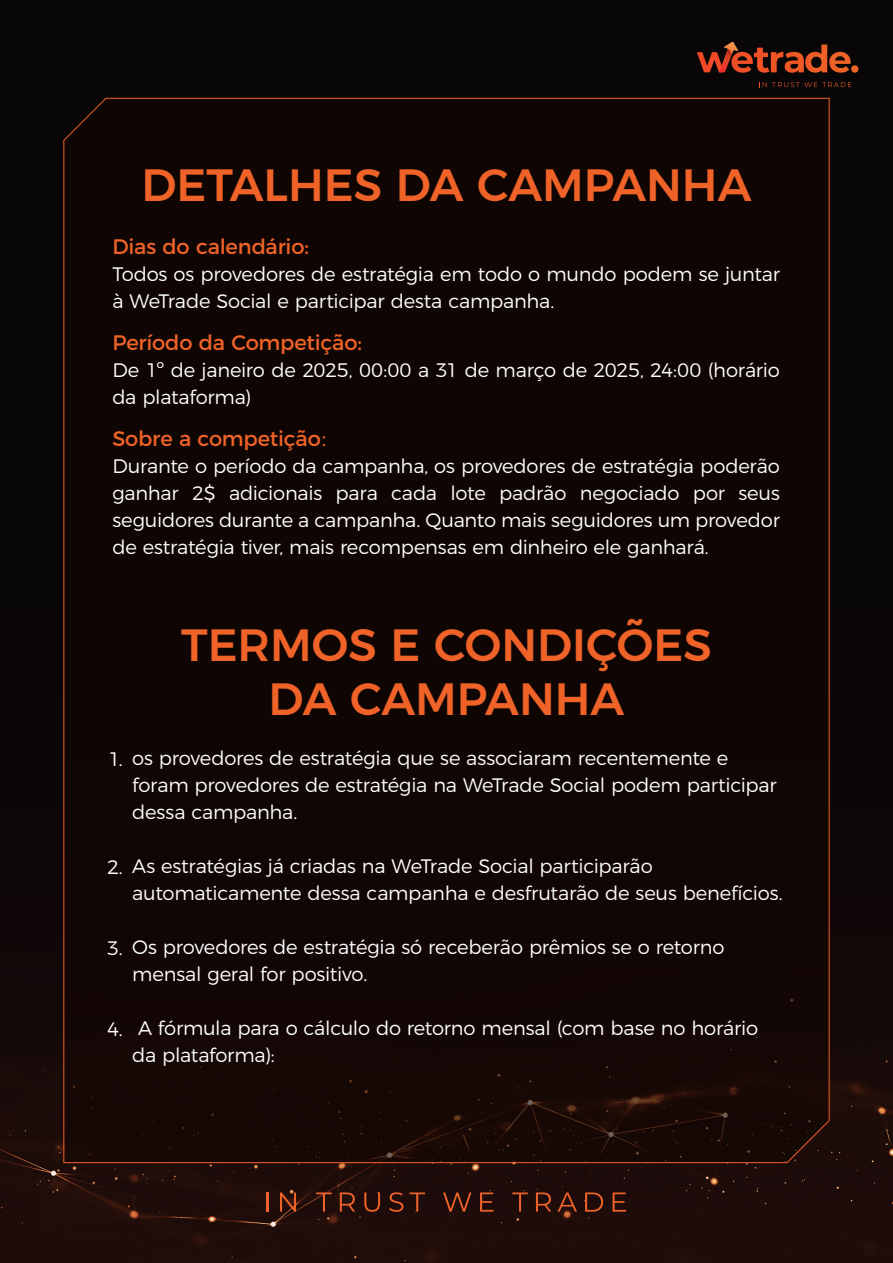
<style>
.page{position:relative;width:893px;height:1263px;background:#fff}
.page>*{position:absolute;margin:0;border:0;box-sizing:border-box;transform-origin:0 0}
.t1{font:500 45.3px/54.3px "Montserrat";color:#ef6228;text-align:center}
.t2{font:21px "Montserrat";letter-spacing:-.01em;color:#ef6228}
.t3{font:300 19.5px/27px "Montserrat";letter-spacing:-.015em;color:#fff}
.s1{font-family:"Adobe Song Std";font-weight:300}
</style>
<div class="page">
<div style="left:0;top:0;width:893px;height:1263px;background:linear-gradient(to right,#140a09,#140909)"></div>
<svg style="left:759px;top:82px;width:92px;height:5px"></svg>
<svg style="left:697px;top:42px;width:161px;height:31px;background:#662614"></svg>
<div style="left:63px;top:98px;width:767px;height:1066px;background:#0f0604"></div>
<svg style="left:267px;top:1192px;width:2px;height:19px"></svg>
<svg style="left:280px;top:1192px;width:16px;height:19px"></svg>
<svg style="left:316px;top:1192px;width:16px;height:19px"></svg>
<svg style="left:340px;top:1192px;width:15px;height:19px"></svg>
<svg style="left:364px;top:1192px;width:16px;height:20px"></svg>
<svg style="left:389px;top:1192px;width:14px;height:20px"></svg>
<svg style="left:409px;top:1192px;width:16px;height:19px"></svg>
<svg style="left:443px;top:1192px;width:28px;height:19px"></svg>
<svg style="left:480px;top:1192px;width:14px;height:19px"></svg>
<svg style="left:512px;top:1192px;width:16px;height:19px"></svg>
<svg style="left:536px;top:1192px;width:15px;height:19px"></svg>
<svg style="left:558px;top:1192px;width:19px;height:19px"></svg>
<svg style="left:585px;top:1192px;width:18px;height:19px"></svg>
<svg style="left:613px;top:1192px;width:13px;height:19px"></svg>
<h1 class="t1" style="left:141px;top:154px;width:611px">DETALHES DA CAMPANHA</h1>
<p class="t2" style="left:112px;top:230px;width:198px">Dias do calendário:</p>
<p class="t3" style="left:112px;top:259px;width:669px">Todos os provedores de estratégia em todo o mundo podem se juntar à WeTrade Social e participar desta campanha.</p>
<p class="t2" style="left:112px;top:326px;width:251px">Período da Competição:</p>
<p class="t3" style="left:112px;top:355px;width:669px">De 1º de janeiro de 2025, 00:00 a 31 de março de 2025, 24:00 (horário da plataforma)</p>
<p class="t2" style="left:112px;top:422px;width:229px">Sobre a competição<span class="s1">：</span></p>
<p class="t3" style="left:112px;top:451px;width:669px;text-align:justify">Durante o período da campanha, os provedores de estratégia poderão ganhar 2$ adicionais para cada lote padrão negociado por seus seguidores durante a campanha. Quanto mais seguidores um provedor de estratégia tiver, mais recompensas em dinheiro ele ganhará.</p>
<h1 class="t1" style="left:181px;top:614px;width:532px">TERMOS E CONDIÇÕES<br>DA CAMPANHA</h1>
<p class="t3" style="left:108px;top:744px;width:16px">1.</p>
<p class="t3" style="left:107px;top:852px;width:17px">2.</p>
<p class="t3" style="left:107px;top:933px;width:17px">3.</p>
<p class="t3" style="left:107px;top:1014px;width:17px">4.</p>
<p class="t3" style="left:132px;top:742px;width:646px">os provedores de estratégia que se associaram recentemente e foram provedores de estratégia na WeTrade Social podem participar dessa campanha.</p>
<p class="t3" style="left:132px;top:850px;width:652px">As estratégias já criadas na WeTrade Social participarão automaticamente dessa campanha e desfrutarão de seus benefícios.</p>
<p class="t3" style="left:132px;top:931px;width:594px">Os provedores de estratégia só receberão prêmios se o retorno mensal geral for positivo.</p>
<p class="t3" style="left:132px;top:1012px;width:627px;text-indent:6px">A fórmula para o cálculo do retorno mensal (com base no horário da plataforma):</p>
</div>
